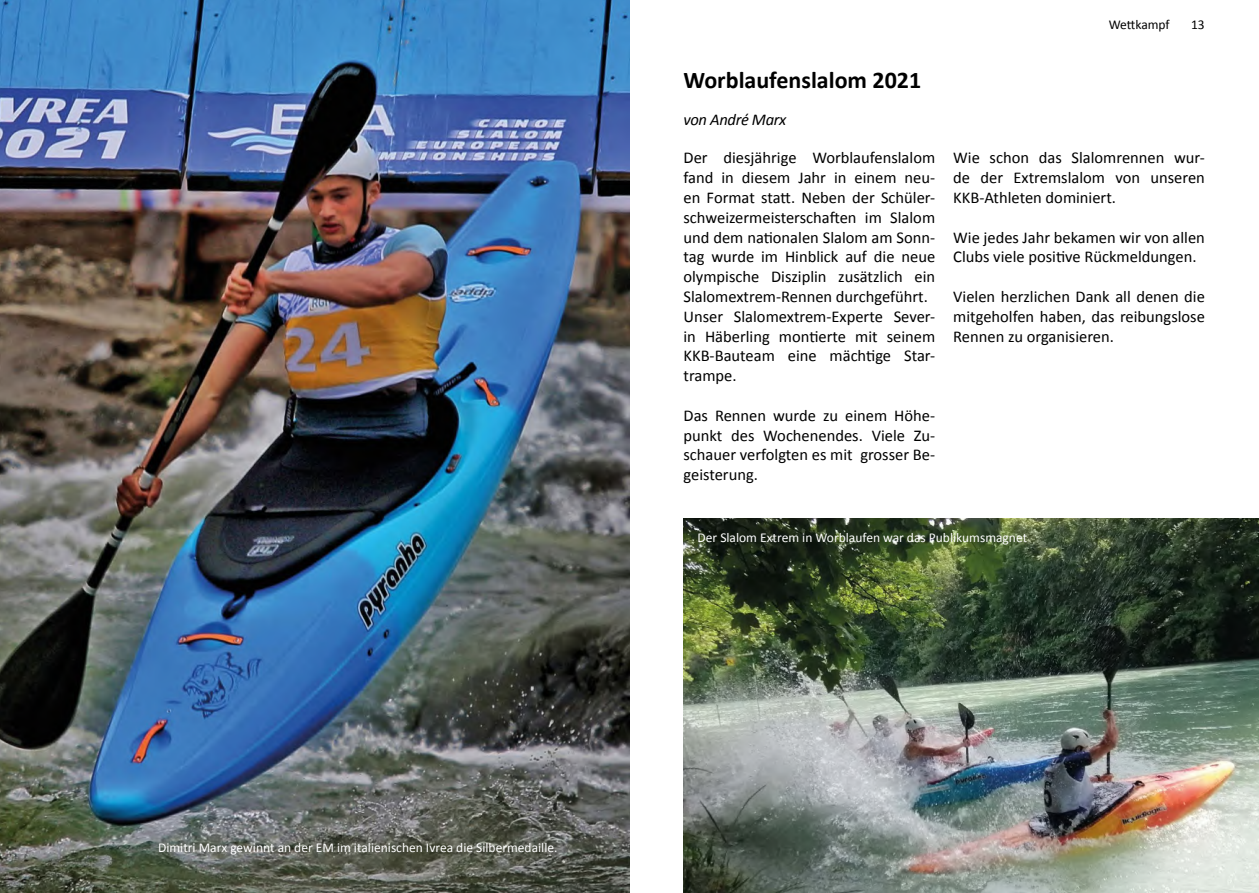
<style>
.page{position:relative;width:1259px;height:893px;background:#fff}
.page>*{position:absolute;margin:0;border:0;box-sizing:border-box;transform-origin:0 0}
.t1{font:700 24px "Calibri";color:#000}
.t2{font:16.5px/19.8px "Calibri";color:#000;text-align:justify}
.t3{font:italic 16.5px "Calibri";letter-spacing:-.02em;color:#000}
.t4{font:13.5px "Calibri";color:#fff}
.t5{font:13.5px "Calibri";letter-spacing:-.005em;color:#000}
</style>
<div class="page">
<img style="left:0;top:0;width:629px;height:893px">
<img style="left:683px;top:519px;width:576px;height:374px">
<p class="t4" style="left:158px;top:839px;width:401px">Dimitri Marx gewinnt an der EM im italienischen Ivrea die Silbermedaille.</p>
<h1 class="t1" style="left:683px;top:65px;width:239px">Worblaufenslalom 2021</h1>
<p class="t3" style="left:683px;top:108px;width:104px">von André Marx</p>
<p class="t2" style="left:683px;top:148px;width:253px;text-align:left">Der diesjährige Worblaufenslalom fand in diesem Jahr in einem neu&shy;en Format statt. Neben der Schüler&shy;schweizermeisterschaften im Slalom und dem nationalen Slalom am Sonn&shy;tag wurde im Hinblick auf die neue olympische Disziplin zusätzlich ein<br>Slalomextrem-Rennen durchgeführt.<br>Unser Slalomextrem-Experte Sever&shy;in Häberling montierte mit seinem<br>KKB-Bauteam eine mächtige Star&shy;trampe.</p>
<p class="t2" style="left:683px;top:405px;width:253px">Das Rennen wurde zu einem Höhe&shy;punkt des Wochenendes. Viele Zu&shy;schauer verfolgten es mit grosser Be&shy;geisterung.</p>
<p class="t5" style="left:1108px;top:16px;width:62px">Wettkampf</p>
<p class="t5" style="left:1191px;top:16px;width:15px">13</p>
<p class="t2" style="left:953px;top:148px;width:253px">Wie schon das Slalomrennen wur&shy;de der Extremslalom von unseren KKB-Athleten dominiert.</p>
<p class="t2" style="left:953px;top:227px;width:253px">Wie jedes Jahr bekamen wir von allen<br>Clubs viele positive Rückmeldungen.</p>
<p class="t2" style="left:953px;top:287px;width:253px">Vielen herzlichen Dank all denen die mitgeholfen haben, das reibungslose Rennen zu organisieren.</p>
<p class="t4" style="left:697px;top:529px;width:331px">Der Slalom Extrem in Worblaufen war das Publikumsmagnet</p>
</div>
